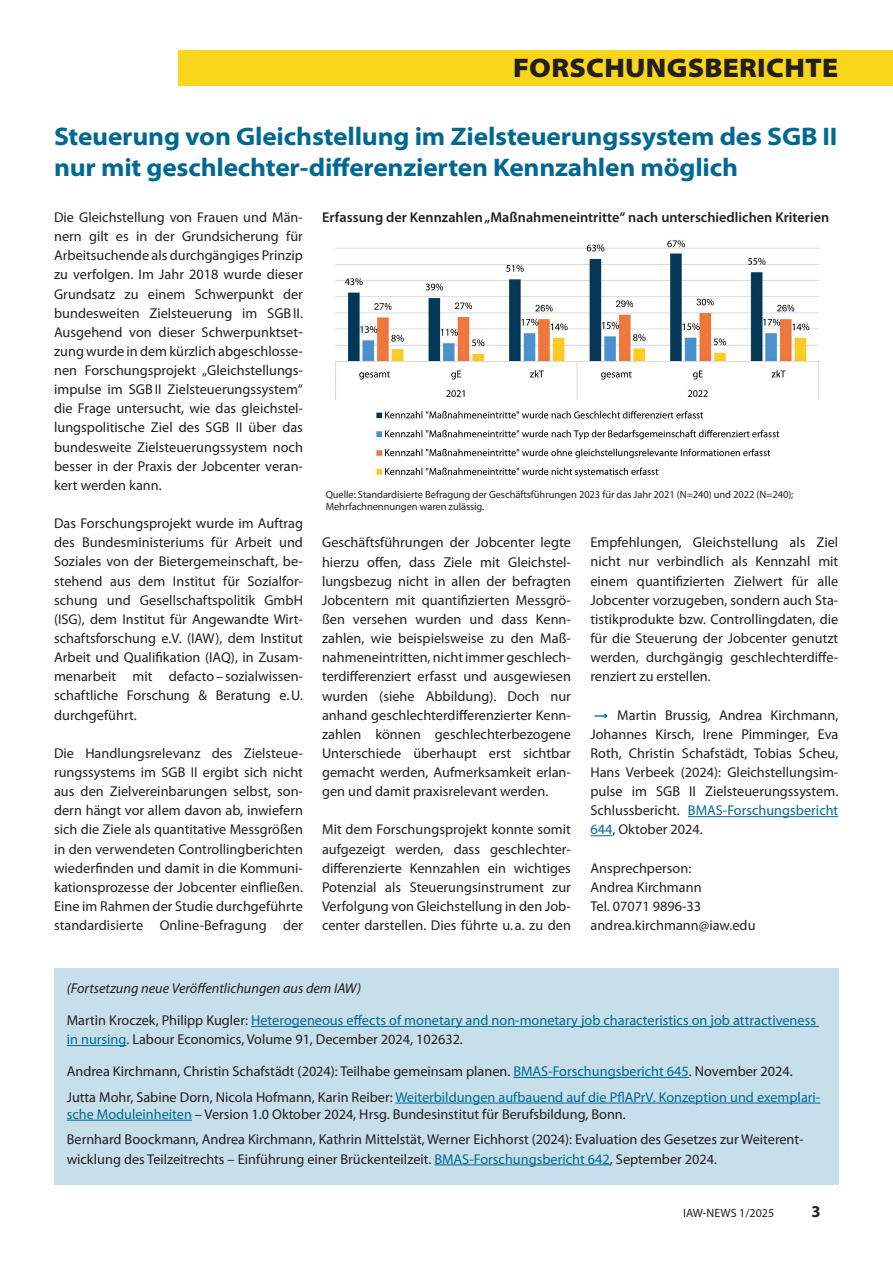
<style>
.page{position:relative;width:893px;height:1263px;background:#fff}
.page>*{position:absolute;margin:0;border:0;box-sizing:border-box;transform-origin:0 0}
.t1{font:900 semi-expanded 27px "Myriad Pro";letter-spacing:.01em;color:#231f20}
.t2{font:700 semi-expanded 25.5px/30.6px "Myriad Pro";letter-spacing:-.01em;color:#006991}
.t3{font:700 16.5px "Myriad Pro";color:#231f20}
.t4{font:14.25px/19.2px "Myriad Pro";color:#231f20;text-align:justify}
.t5{font:14.25px/19.2px "Myriad Pro";color:#006991}
.t6{font:600 14.25px "Myriad Pro";color:#231f20}
.t7{font:italic 14.25px "Myriad Pro";color:#231f20}
.t8{font:12px "Myriad Pro";color:#231f20}
.t9{font:10.5px/12.6px "Myriad Pro";letter-spacing:-.01em;color:#231f20}
.s1{color:#006991}
.s2{color:#231f20}
</style>
<div class="page">
<div style="left:54px;top:968px;width:785px;height:216px;background:#c6dfeb"></div>
<div style="left:178px;top:50px;width:715px;height:36px;background:#fad61a"></div>
<hr style="left:688px;top:816px;width:150px;height:1px;background:#006991">
<svg style="left:590px;top:835px;width:22px;height:1px"></svg>
<img style="left:335px;top:240px;width:485px;height:238px">
<svg style="left:595px;top:714px;width:13px;height:4px"></svg>
<hr style="left:251px;top:1026px;width:568px;height:1px;background:#006991">
<hr style="left:67px;top:1045px;width:59px;height:1px;background:#006991">
<hr style="left:513px;top:1077px;width:176px;height:1px;background:#006991">
<hr style="left:395px;top:1103px;width:425px;height:1px;background:#006991">
<hr style="left:67px;top:1120px;width:125px;height:1px;background:#006991">
<hr style="left:434px;top:1164px;width:176px;height:1px;background:#006991">
<h1 class="t1" style="left:513px;top:52px;width:327px">FORSCHUNGSBERICHTE</h1>
<h2 class="t2" style="left:54px;top:122px;width:785px">Steuerung von Gleichstellung im Zielsteuerungssystem des SGB II nur mit geschlechter-differenzierten Kennzahlen möglich</h2>
<p class="t4" style="left:54px;top:207px;width:250px">Die Gleichstellung von Frauen und Män&shy;nern gilt es in der Grundsicherung für Arbeitsuchende als durchgängiges Prinzip zu verfolgen. Im Jahr 2018 wurde dieser Grundsatz zu einem Schwerpunkt der bundesweiten Zielsteuerung im SGBII.<br>Ausgehend von dieser Schwerpunktset&shy;zung wurde in dem kürzlich abgeschlosse&shy;nen Forschungsprojekt „Gleichstellungs&shy;impulse im SGBII Zielsteuerungssystem“ die Frage untersucht, wie das gleichstel&shy;lungspolitische Ziel des SGB II über das bundesweite Zielsteuerungssystem noch besser in der Praxis der Jobcenter veran&shy;kert werden kann.</p>
<p class="t4" style="left:54px;top:514px;width:250px">Das Forschungsprojekt wurde im Auftrag des Bundesministeriums für Arbeit und Soziales von der Bietergemeinschaft, be&shy;stehend aus dem Institut für Sozialfor&shy;schung und Gesellschaftspolitik GmbH (ISG), dem Institut für Angewandte Wirt&shy;schaftsforschung e.V. (IAW), dem Institut Arbeit und Qualifikation (IAQ), in Zusam&shy;menarbeit mit defacto– sozialwissen&shy;schaftliche Forschung &amp; Beratung e.U. durchgeführt.</p>
<p class="t4" style="left:54px;top:743px;width:250px">Die Handlungsrelevanz des Zielsteue&shy;rungssystems im SGB II ergibt sich nicht aus den Zielvereinbarungen selbst, son&shy;dern hängt vor allem davon ab, inwiefern sich die Ziele als quantitative Messgrößen in den verwendeten Controllingberichten wiederfinden und damit in die Kommuni&shy;kationsprozesse der Jobcenter einfließen.<br>Eine im Rahmen der Studie durchgeführte standardisierte Online-Befragung der</p>
<p class="t6" style="left:322px;top:208px;width:509px">Erfassung der Kennzahlen „Maßnahmeneintritte“ nach unterschiedlichen Kriterien</p>
<p class="t9" style="left:326px;top:488px;width:469px">Quelle: Standardisierte Befragung der Geschäftsführungen 2023 für das Jahr 2021 (N=240) und 2022 (N=240);<br>Mehrfachnennungen waren zulässig.</p>
<p class="t4" style="left:590px;top:533px;width:249px">Empfehlungen, Gleichstellung als Ziel nicht nur verbindlich als Kennzahl mit einem quantifizierten Zielwert für alle Jobcenter vorzugeben, sondern auch Sta&shy;tistikprodukte bzw. Controllingdaten, die für die Steuerung der Jobcenter genutzt werden, durchgängig geschlechterdiffe&shy;renziert zu erstellen.</p>
<p class="t4" style="left:590px;top:705px;width:249px;text-indent:27px">Martin Brussig, Andrea Kirchmann, Johannes Kirsch, Irene Pimminger, Eva Roth, Christin Schafstädt, Tobias Scheu, Hans Verbeek (2024): Gleichstellungsim&shy;pulse im SGB II Zielsteuerungssystem.<br>Schlussbericht. <span class="s1">BMAS-Forschungsbericht 644</span>, Oktober 2024.</p>
<p class="t4" style="left:590px;top:858px;width:167px;text-align:left">Ansprechperson:<br>Andrea Kirchmann<br>Tel. 07071 9896-33 andrea.kirchmann@iaw.edu</p>
<p class="t4" style="left:322px;top:533px;width:250px">Geschäftsführungen der Jobcenter legte hierzu offen, dass Ziele mit Gleichstel&shy;lungsbezug nicht in allen der befragten Jobcentern mit quantifizierten Messgrö&shy;ßen versehen wurden und dass Kenn&shy;zahlen, wie beispielsweise zu den Maß&shy;nahmeneintritten, nicht immer geschlech&shy;terdifferenziert erfasst und ausgewiesen wurden (siehe Abbildung). Doch nur anhand geschlechterdifferenzierter Kenn&shy;zahlen können geschlechterbezogene Unterschiede überhaupt erst sichtbar gemacht werden, Aufmerksamkeit erlan&shy;gen und damit praxisrelevant werden.</p>
<p class="t4" style="left:322px;top:820px;width:250px">Mit dem Forschungsprojekt konnte somit aufgezeigt werden, dass geschlechter&shy;differenzierte Kennzahlen ein wichtiges Potenzial als Steuerungsinstrument zur Verfolgung von Gleichstellung in den Job&shy;center darstellen. Dies führte u. a. zu den</p>
<p class="t7" style="left:67px;top:979px;width:296px">(Fortsetzung neue Veröffentlichungen aus dem IAW)</p>
<p class="t5" style="left:67px;top:1010px;width:751px"><span class="s2">Martin Kroczek, Philipp Kugler:</span> Heterogeneous effects of monetary and non-monetary job characteristics on job attractiveness in nursing<span class="s2">. Labour Economics, Volume 91, December 2024, 102632.</span></p>
<p class="t4" style="left:67px;top:1058px;width:755px;line-height:25.7px">Andrea Kirchmann, Christin Schafstädt (2024): Teilhabe gemeinsam planen. <span class="s1">BMAS-Forschungsbericht 645</span>. November 2024.<br>Jutta Mohr, Sabine Dorn, Nicola Hofmann, Karin Reiber: <span class="s1">Weiterbildungen aufbauend auf die PflAPrV. Konzeption und exemplari-</span></p>
<p class="t4" style="left:67px;top:1101px;width:738px;line-height:25.7px"><span class="s1">sche Moduleinheiten</span> – Version 1.0 Oktober 2024, Hrsg. Bundesinstitut für Berufsbildung, Bonn.<br>Bernhard Boockmann, Andrea Kirchmann, Kathrin Mittelstät, Werner Eichhorst (2024): Evaluation des Gesetzes zur Weiterent-</p>
<p class="t4" style="left:67px;top:1149px;width:652px">wicklung des Teilzeitrechts – Einführung einer Brückenteilzeit. <span class="s1">BMAS-Forschungsbericht 642</span>, September 2024.</p>
<p class="t8" style="left:683px;top:1205px;width:92px">IAW-NEWS 1/2025</p>
<p class="t3" style="left:811px;top:1201px;width:11px">3</p>
</div>
